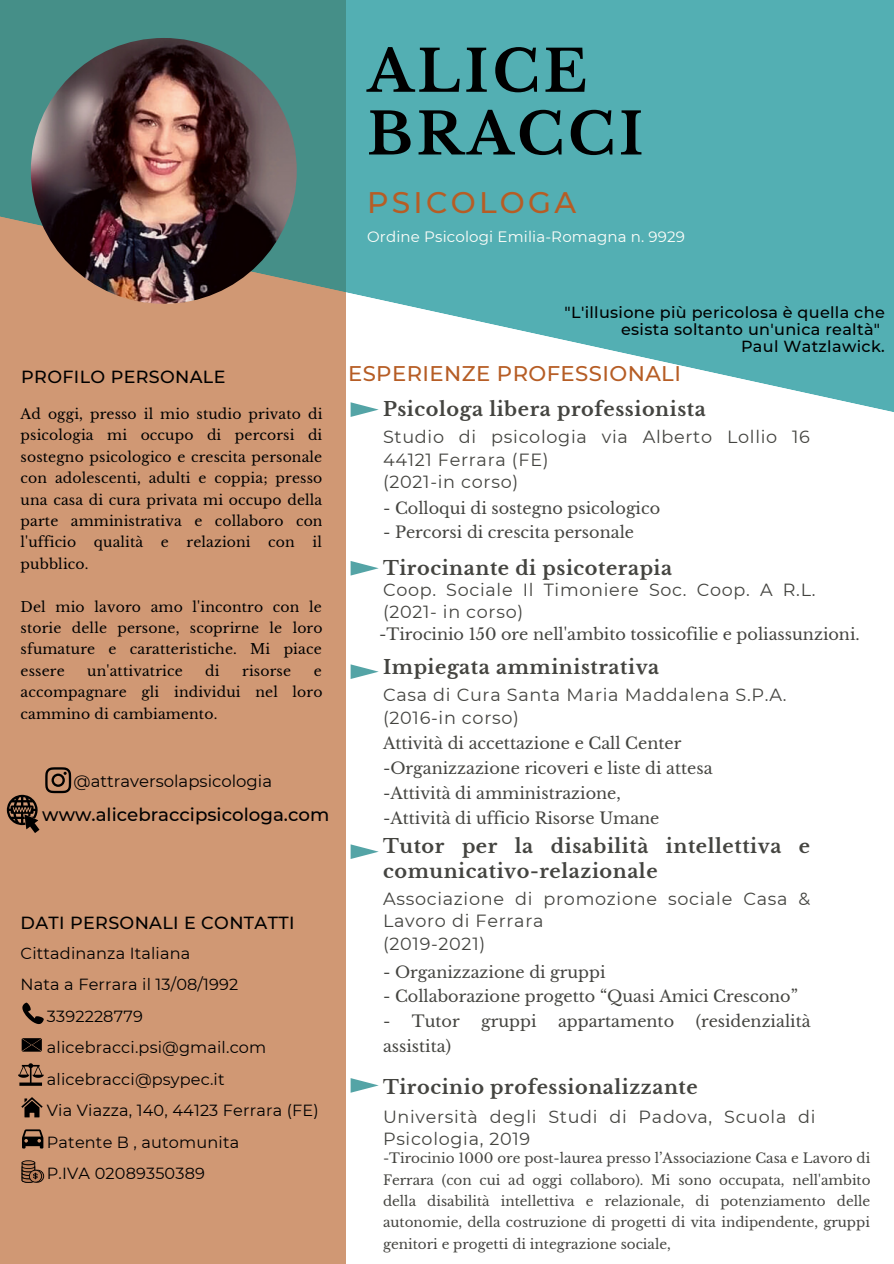
<style>
.page{position:relative;width:894px;height:1264px;background:#fff}
.page>*{position:absolute;margin:0;border:0;box-sizing:border-box;transform-origin:0 0}
.t1{font:700 57.3px "Libre Baskerville";letter-spacing:.065em;color:#000}
.t2{font:500 29.7px "Montserrat";letter-spacing:.11em;color:#b65d25}
.t3{font:500 21.15px "Montserrat";letter-spacing:.02em;color:#b65d25}
.t4{font:700 19.2px/24.8px "Libre Baskerville";letter-spacing:.03em;color:#444440}
.t5{font:500 18.3px "Montserrat";color:#000}
.t6{font:17.55px/22.5px "Montserrat";letter-spacing:.04em;color:#444440}
.t7{font:500 17.55px "Montserrat";letter-spacing:.02em;color:#000}
.t8{font:16.5px "Montserrat";color:#000}
.t9{font:16.05px "Libre Baskerville";color:#444440}
.t10{font:16.05px "Montserrat";letter-spacing:.01em;color:#000}
.t11{font:500 16.05px/17px "Montserrat";letter-spacing:.02em;color:#000;text-align:right}
.t12{font:15px "Montserrat";letter-spacing:.01em;color:#fefefa}
.t13{font:13.95px/21.5px "Libre Baskerville";letter-spacing:.01em;color:#000;text-align:justify}
.t14{font:13.5px/21.5px "Libre Baskerville";color:#444440;text-align:justify}
</style>
<div class="page">
<div style="left:0;top:0;width:345px;height:1263px;background:#d09874"></div>
<svg style="left:0;top:0;width:893px;height:430px;fill:#53afb3"></svg>
<img style="left:31px;top:38px;width:266px;height:266px;border-radius:50%">
<svg style="left:21px;top:1097px;width:22px;height:20px"></svg>
<svg style="left:22px;top:1129px;width:21px;height:19px"></svg>
<svg style="left:22px;top:1002px;width:22px;height:22px"></svg>
<svg style="left:22px;top:1038px;width:20px;height:13px"></svg>
<svg style="left:45px;top:767px;width:26px;height:26px"></svg>
<svg style="left:18px;top:1063px;width:26px;height:22px"></svg>
<svg style="left:7px;top:794px;width:32px;height:39px"></svg>
<svg style="left:22px;top:1160px;width:22px;height:22px"></svg>
<svg style="left:350px;top:402px;width:28px;height:15px"></svg>
<svg style="left:350px;top:561px;width:28px;height:14px"></svg>
<svg style="left:350px;top:664px;width:28px;height:15px"></svg>
<svg style="left:350px;top:844px;width:28px;height:15px"></svg>
<svg style="left:350px;top:1078px;width:28px;height:14px"></svg>
<p class="t1" style="left:367px;top:36px;width:221px">ALICE</p>
<p class="t1" style="left:367px;top:99px;width:278px">BRACCI</p>
<p class="t2" style="left:367px;top:184px;width:210px">PSICOLOGA</p>
<p class="t12" style="left:367px;top:228px;width:319px">Ordine Psicologi Emilia-Romagna n. 9929</p>
<p class="t7" style="left:21px;top:365px;width:206px">PROFILO PERSONALE</p>
<p class="t13" style="left:21px;top:403px;width:303px">Ad oggi, presso il mio studio privato di psicologia mi occupo di percorsi di sostegno psicologico e crescita personale con adolescenti, adulti e coppia; presso una casa di cura privata mi occupo della parte amministrativa e collaboro con l'ufficio</p>
<p class="t13" style="left:94px;top:531px;width:51px">qualità</p>
<p class="t13" style="left:161px;top:531px;width:10px">e</p>
<p class="t13" style="left:186px;top:531px;width:66px">relazioni</p>
<p class="t13" style="left:268px;top:531px;width:28px">con</p>
<p class="t13" style="left:312px;top:531px;width:11px">il</p>
<p class="t13" style="left:21px;top:553px;width:69px">pubblico.</p>
<p class="t13" style="left:21px;top:596px;width:303px">Del mio lavoro amo l'incontro con le storie delle persone, scoprirne le loro sfumature e caratteristiche. Mi piace essere</p>
<p class="t13" style="left:87px;top:660px;width:97px">un'attivatrice</p>
<p class="t13" style="left:205px;top:660px;width:16px">di</p>
<p class="t13" style="left:242px;top:660px;width:50px">risorse</p>
<p class="t13" style="left:21px;top:660px;width:303px;text-indent:293px">e accompagnare gli individui nel loro cammino di cambiamento.</p>
<p class="t8" style="left:74px;top:770px;width:200px">@attraversolapsicologia</p>
<p class="t5" style="left:42px;top:803px;width:288px">www.alicebraccipsicologa.com</p>
<p class="t7" style="left:21px;top:912px;width:275px">DATI PERSONALI E CONTATTI</p>
<p class="t10" style="left:21px;top:943px;width:171px">Cittadinanza Italiana</p>
<p class="t10" style="left:21px;top:974px;width:219px">Nata a Ferrara il 13/08/1992</p>
<p class="t10" style="left:47px;top:1006px;width:97px">3392228779</p>
<p class="t10" style="left:47px;top:1037px;width:221px">alicebracci.psi@gmail.com</p>
<p class="t10" style="left:47px;top:1069px;width:179px">alicebracci@psypec.it</p>
<p class="t10" style="left:47px;top:1100px;width:273px">Via Viazza, 140, 44123 Ferrara (FE)</p>
<p class="t10" style="left:47px;top:1132px;width:194px">Patente B , automunita</p>
<p class="t10" style="left:47px;top:1163px;width:159px">P.IVA 02089350389</p>
<p class="t11" style="left:564px;top:304px;width:321px">"L'illusione più pericolosa è quella che esista soltanto un'unica realtà"</p>
<p class="t11" style="left:740px;top:338px;width:145px">Paul Watzlawick.</p>
<p class="t3" style="left:348px;top:360px;width:334px">ESPERIENZE PROFESSIONALI</p>
<p class="t4" style="left:383px;top:397px;width:324px">Psicologa libera professionista</p>
<p class="t6" style="left:383px;top:425px;width:428px">Studio di psicologia via Alberto Lollio 16<br>44121 Ferrara (FE)</p>
<p class="t6" style="left:383px;top:471px;width:137px">(2021-in corso)</p>
<p class="t9" style="left:383px;top:498px;width:278px">- Colloqui di sostegno psicologico</p>
<p class="t9" style="left:383px;top:523px;width:252px">- Percorsi di crescita personale</p>
<p class="t4" style="left:383px;top:556px;width:290px">Tirocinante di psicoterapia</p>
<p class="t6" style="left:383px;top:578px;width:434px">Coop. Sociale Il Timoniere Soc. Coop. A R.L. (2021- in corso)</p>
<p class="t9" style="left:379px;top:624px;width:482px">-Tirocinio 150 ore nell'ambito tossicofilie e poliassunzioni.</p>
<p class="t4" style="left:383px;top:655px;width:278px">Impiegata amministrativa</p>
<p class="t6" style="left:383px;top:683px;width:405px">Casa di Cura Santa Maria Maddalena S.P.A.</p>
<p class="t6" style="left:383px;top:706px;width:137px">(2016-in corso)</p>
<p class="t9" style="left:383px;top:734px;width:300px">Attività di accettazione e Call Center</p>
<p class="t9" style="left:383px;top:758px;width:331px">-Organizzazione ricoveri e liste di attesa</p>
<p class="t9" style="left:383px;top:783px;width:239px">-Attività di amministrazione,</p>
<p class="t9" style="left:383px;top:808px;width:278px">-Attività di ufficio Risorse Umane</p>
<p class="t4" style="left:383px;top:834px;width:428px">Tutor per la disabilità intellettiva e comunicativo-relazionale</p>
<p class="t6" style="left:383px;top:887px;width:429px">Associazione di promozione sociale Casa &amp;<br>Lavoro di Ferrara</p>
<p class="t6" style="left:383px;top:932px;width:104px">(2019-2021)</p>
<p class="t9" style="left:383px;top:962px;width:224px">- Organizzazione di gruppi</p>
<p class="t9" style="left:383px;top:986px;width:416px">- Collaborazione progetto “Quasi Amici Crescono”</p>
<p class="t9" style="left:383px;top:1011px;width:78px">- Tutor</p>
<p class="t9" style="left:481px;top:1011px;width:57px">gruppi</p>
<p class="t9" style="left:558px;top:1011px;width:118px">appartamento</p>
<p class="t9" style="left:695px;top:1011px;width:116px">(residenzialità</p>
<p class="t9" style="left:383px;top:1036px;width:69px">assistita)</p>
<p class="t4" style="left:383px;top:1075px;width:316px">Tirocinio professionalizzante</p>
<p class="t6" style="left:383px;top:1105px;width:434px">Università degli Studi di Padova, Scuola di<br>Psicologia, 2019</p>
<p class="t14" style="left:383px;top:1147px;width:489px">-Tirocinio 1000 ore post-laurea presso l’Associazione Casa e Lavoro di Ferrara (con cui ad oggi collaboro). Mi sono occupata, nell'ambito della disabilità intellettiva e relazionale, di potenziamento delle autonomie, della costruzione di progetti di vita indipendente, gruppi genitori e progetti di integrazione sociale,</p>
</div>
